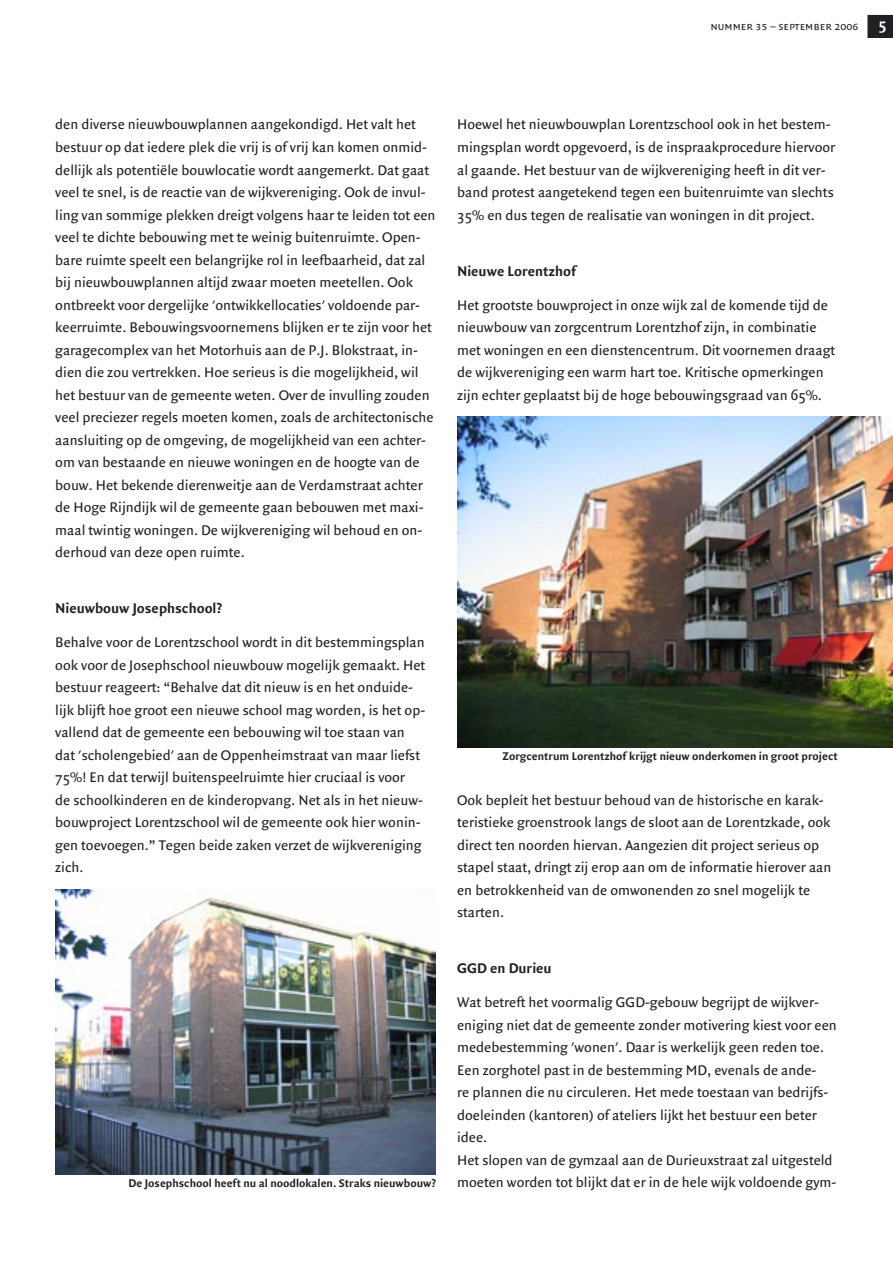
<style>
.page{position:relative;width:893px;height:1263px;background:#fff}
.page>*{position:absolute;margin:0;border:0;box-sizing:border-box;transform-origin:0 0}
.t1{font:15px/22.5px "Quadraat Sans";color:#212125}
.t2{font:700 15px "Quadraat Sans";color:#212125}
.t3{font:700 12px "Quadraat Sans";color:#212125}
.t4{font:12px "Quadraat Sans Caps";color:#212125}
.s1{font-family:"Quadraat Sans";font-weight:700;font-size:15px;color:#fff}
.s2{font-family:"Quadraat Sans";font-weight:700;font-size:16.5px;color:#fff}
</style>
<div class="page">
<svg style="left:867px;top:15px;width:26px;height:23px"></svg>
<img style="left:457px;top:417px;width:436px;height:330px">
<img style="left:55px;top:889px;width:381px;height:285px">
<p class="t4" style="left:692px;top:19px;width:196px"><span class="s1">Nu</span>nummer 35 – september 2006 <span class="s2">5</span></p>
<p class="t1" style="left:55px;top:114px;width:382px">den diverse nieuwbouwplannen aangekondigd. Het valt het bestuur op dat iedere plek die vrij is of vrij kan komen onmid&shy;dellijk als potentiële bouwlocatie wordt aangemerkt. Dat gaat veel te snel, is de reactie van de wijkvereniging. Ook de invul&shy;ling van sommige plekken dreigt volgens haar te leiden tot een veel te dichte bebouwing met te weinig buitenruimte. Open&shy;bare ruimte speelt een belangrijke rol in leefbaarheid, dat zal bij nieuwbouwplannen altijd zwaar moeten meetellen. Ook ontbreekt voor dergelijke 'ontwikkellocaties' voldoende par&shy;keerruimte. Bebouwingsvoornemens blijken er te zijn voor het garagecomplex van het Motorhuis aan de P.J. Blokstraat, in&shy;dien die zou vertrekken. Hoe serieus is die mogelijkheid, wil het bestuur van de gemeente weten. Over de invulling zouden veel preciezer regels moeten komen, zoals de architectonische aansluiting op de omgeving, de mogelijkheid van een achter&shy;om van bestaande en nieuwe woningen en de hoogte van de bouw. Het bekende dierenweitje aan de Verdamstraat achter de Hoge Rijndijk wil de gemeente gaan bebouwen met maxi&shy;maal twintig woningen. De wijkvereniging wil behoud en on&shy;derhoud van deze open ruimte.</p>
<p class="t2" style="left:55px;top:600px;width:168px">Nieuwbouw Josephschool?</p>
<p class="t1" style="left:55px;top:631px;width:372px">Behalve voor de Lorentzschool wordt in dit bestemmingsplan ook voor de Josephschool nieuwbouw mogelijk gemaakt. Het bestuur reageert: “Behalve dat dit nieuw is en het onduide&shy;lijk blijft hoe groot een nieuwe school mag worden, is het op&shy;vallend dat de gemeente een bebouwing wil toe staan van dat 'scholengebied' aan de Oppenheimstraat van maar liefst 75%! En dat terwijl buitenspeelruimte hier cruciaal is voor<br>de schoolkinderen en de kinderopvang. Net als in het nieuw&shy;bouwproject Lorentzschool wil de gemeente ook hier wonin&shy;gen toevoegen.” Tegen beide zaken verzet de wijkvereniging zich.</p>
<p class="t1" style="left:457px;top:114px;width:380px">Hoewel het nieuwbouwplan Lorentzschool ook in het bestem&shy;mingsplan wordt opgevoerd, is de inspraakprocedure hiervoor al gaande. Het bestuur van de wijkvereniging heeft in dit ver&shy;band protest aangetekend tegen een buitenruimte van slechts 35% en dus tegen de realisatie van woningen in dit project.</p>
<p class="t2" style="left:457px;top:262px;width:121px">Nieuwe Lorentzhof</p>
<p class="t1" style="left:457px;top:294px;width:379px">Het grootste bouwproject in onze wijk zal de komende tijd de nieuwbouw van zorgcentrum Lorentzhof zijn, in combinatie met woningen en een dienstencentrum. Dit voornemen draagt de wijkvereniging een warm hart toe. Kritische opmerkingen zijn echter geplaatst bij de hoge bebouwingsgraad van 65%.</p>
<p class="t3" style="left:502px;top:749px;width:337px">Zorgcentrum Lorentzhof krijgt nieuw onderkomen in groot project</p>
<p class="t1" style="left:457px;top:789px;width:376px">Ook bepleit het bestuur behoud van de historische en karak&shy;teristieke groenstrook langs de sloot aan de Lorentzkade, ook direct ten noorden hiervan. Aangezien dit project serieus op stapel staat, dringt zij erop aan om de informatie hierover aan en betrokkenheid van de omwonenden zo snel mogelijk te starten.</p>
<p class="t2" style="left:457px;top:960px;width:96px">GGD en Durieu</p>
<p class="t1" style="left:457px;top:991px;width:381px">Wat betreft het voormalig GGD-gebouw begrijpt de wijkver&shy;eniging niet dat de gemeente zonder motivering kiest voor een medebestemming 'wonen'. Daar is werkelijk geen reden toe.<br>Een zorghotel past in de bestemming MD, evenals de ande-<br>re plannen die nu circuleren. Het mede toestaan van bedrijfs&shy;doeleinden (kantoren) of ateliers lijkt het bestuur een beter idee.<br>Het slopen van de gymzaal aan de Durieuxstraat zal uitgesteld</p>
<p class="t3" style="left:129px;top:1176px;width:309px">De Josephschool heeft nu al noodlokalen. Straks nieuwbouw?</p>
<p class="t1" style="left:457px;top:1171px;width:381px">moeten worden tot blijkt dat er in de hele wijk voldoende gym-</p>
</div>
